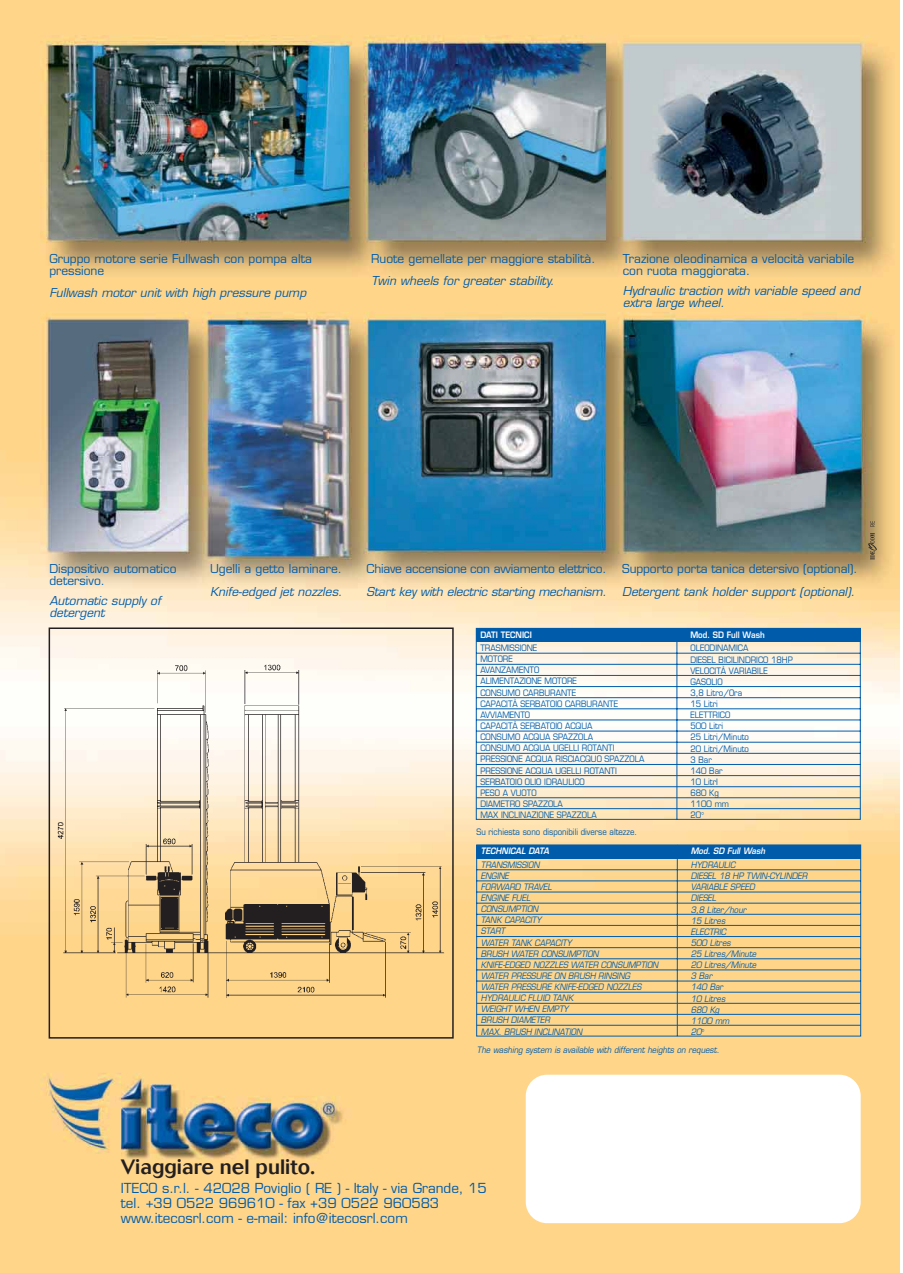
<style>
.page{position:relative;width:903px;height:1273px;background:#fff}
.page>*{position:absolute;margin:0;border:0;box-sizing:border-box;transform-origin:0 0}
.t1{font:500 20.55px "Cosmos";color:#231f20}
.t2{font:13.5px/15px "Eurostile";color:#005cab}
.t3{font:italic 12px/12px "Eurostile";color:#005cab}
.t4{font:12px/12px "Eurostile";color:#005cab}
.t5{font:12px "Eurostile";letter-spacing:-.02em;color:#005cab}
.t6{font:8.7px/11.1px "Eurostile";color:#005cab;scale:.9 1}
.t7{font:italic 8.7px/11.1px "Eurostile";color:#005cab;scale:.9 1}
.t8{font:italic 600 8.7px "Eurostile";letter-spacing:-.025em;color:#fff;scale:.9 1}
.t9{font:600 8.7px "Eurostile";color:#fff;scale:.9 1}
</style>
<div class="page">
<img style="left:0;top:0;width:899px;height:1272px">
<svg style="left:476px;top:844px;width:385px;height:193px;background:#e9cb8d"></svg>
<hr style="left:476px;top:992px;width:384px;height:1px;background:#005cab">
<hr style="left:476px;top:1003px;width:384px;height:1px;background:#005cab">
<hr style="left:476px;top:1014px;width:384px;height:1px;background:#005cab">
<div style="left:476px;top:845px;width:384px;height:14px;background:#005cab"></div>
<hr style="left:476px;top:1025px;width:384px;height:1px;background:#005cab">
<svg style="left:475px;top:628px;width:385px;height:192px"></svg>
<hr style="left:476px;top:775px;width:384px;height:1px;background:#005cab">
<hr style="left:476px;top:786px;width:384px;height:1px;background:#005cab">
<hr style="left:476px;top:797px;width:384px;height:1px;background:#005cab">
<div style="left:476px;top:628px;width:384px;height:14px;background:#005cab"></div>
<hr style="left:476px;top:808px;width:384px;height:1px;background:#005cab">
<img style="left:55px;top:662px;width:390px;height:339px">
<div style="left:49px;top:627px;width:404px;height:411px;border:2px solid #231f20"></div>
<svg style="left:868px;top:533px;width:8px;height:27px"></svg>
<svg style="left:870px;top:521px;width:4px;height:6px"></svg>
<div style="left:525px;top:1074px;width:335px;height:149px;background:#fff;border-radius:21px"></div>
<h3 class="t4" style="left:49px;top:254px;width:264px">Gruppo motore serie Fullwash con pompa alta pressione</h3>
<h3 class="t3" style="left:49px;top:288px;width:261px">Fullwash motor unit with high pressure pump</h3>
<h3 class="t4" style="left:371px;top:254px;width:226px">Ruote gemellate per maggiore stabilità.</h3>
<h3 class="t3" style="left:371px;top:276px;width:187px">Twin wheels for greater stability.</h3>
<h3 class="t4" style="left:622px;top:254px;width:233px">Trazione oleodinamica a velocità variabile con ruota maggiorata.</h3>
<h3 class="t3" style="left:622px;top:286px;width:241px">Hydraulic traction with variable speed and extra large wheel.</h3>
<h3 class="t4" style="left:49px;top:564px;width:129px">Dispositivo automatico detersivo.</h3>
<h3 class="t3" style="left:49px;top:596px;width:113px">Automatic supply of detergent</h3>
<h3 class="t4" style="left:210px;top:564px;width:133px">Ugelli a getto laminare.</h3>
<h3 class="t3" style="left:210px;top:586px;width:136px">Knife-edged jet nozzles.</h3>
<h3 class="t5" style="left:366px;top:564px;width:241px">Chiave accensione con avviamento elettrico.</h3>
<h3 class="t3" style="left:366px;top:586px;width:244px">Start key with electric starting mechanism.</h3>
<h3 class="t4" style="left:622px;top:564px;width:237px">Supporto porta tanica detersivo (optional).</h3>
<h3 class="t3" style="left:622px;top:586px;width:237px">Detergent tank holder support (optional).</h3>
<p class="t9" style="left:480px;top:631px;width:59px">DATI TECNICI</p>
<p class="t9" style="left:690px;top:631px;width:84px">Mod. SD Full Wash</p>
<p class="t6" style="left:480px;top:643px;width:184px">TRASMISSIONE<br>MOTORE<br>AVANZAMENTO<br>ALIMENTAZIONE MOTORE<br>CONSUMO CARBURANTE<br>CAPACITÀ SERBATOIO CARBURANTE<br>AVVIAMENTO<br>CAPACITÀ SERBATOIO ACQUA<br>CONSUMO ACQUA SPAZZOLA<br>CONSUMO ACQUA UGELLI ROTANTI<br>PRESSIONE ACQUA RISCIACQUO SPAZZOLA<br>PRESSIONE ACQUA UGELLI ROTANTI<br>SERBATOIO OLIO IDRAULICO<br>PESO A VUOTO<br>DIAMETRO SPAZZOLA<br>MAX INCLINAZIONE SPAZZOLA</p>
<p class="t6" style="left:690px;top:643px;width:115px">OLEODINAMICA<br>DIESEL BICILINDRICO 18HP<br>VELOCITÀ VARIABILE<br>GASOLIO<br>3,8 Litro/Ora<br>15 Litri<br>ELETTRICO<br>500 Litri<br>25 Litri/Minuto<br>20 Litri/Minuto<br>3 Bar<br>140 Bar<br>10 LitrI<br>680 Kg<br>1100 mm<br>20</p>
<p class="t6" style="left:476px;top:827px;width:180px">Su richiesta sono disponibili diverse altezze.</p>
<p class="t8" style="left:480px;top:848px;width:77px">TECHNICAL DATA</p>
<p class="t8" style="left:690px;top:848px;width:86px">Mod. SD Full Wash</p>
<p class="t7" style="left:480px;top:860px;width:200px">TRANSMISSION<br>ENGINE<br>FORWARD TRAVEL<br>ENGINE FUEL<br>CONSUMPTION<br>TANK CAPACITY<br>START<br>WATER TANK CAPACITY<br>BRUSH WATER CONSUMPTION<br>KNIFE-EDGED NOZZLES WATER CONSUMPTION<br>WATER PRESSURE ON BRUSH RINSING<br>WATER PRESSURE KNIFE-EDGED NOZZLES<br>HYDRAULIC FLUID TANK<br>WEIGHT WHEN EMPTY<br>BRUSH DIAMETER<br>MAX. BRUSH INCLINATION</p>
<p class="t7" style="left:690px;top:860px;width:133px">HYDRAULIC<br>DIESEL 18 HP TWIN-CYLINDER<br>VARIABLE SPEED<br>DIESEL<br>3,8 Liter/hour<br>15 Litres<br>ELECTRIC<br>500 Litres<br>25 Litres/Minute<br>20 Litres/Minute<br>3 Bar<br>140 Bar<br>10 Litres<br>680 Kg<br>1100 mm<br>20</p>
<p class="t7" style="left:476px;top:1045px;width:273px">The washing system is available with different heights on request.</p>
<h1 class="t1" style="left:121px;top:1159px;width:196px">Viaggiare nel pulito.</h1>
<h2 class="t2" style="left:121px;top:1182px;width:367px">ITECO s.r.l. - 42028 Poviglio ( RE ) - Italy - via Grande, 15 tel. +39 0522 969610 - fax +39 0522 960583 www.itecosrl.com - e-mail: info@itecosrl.com</h2>
</div>
